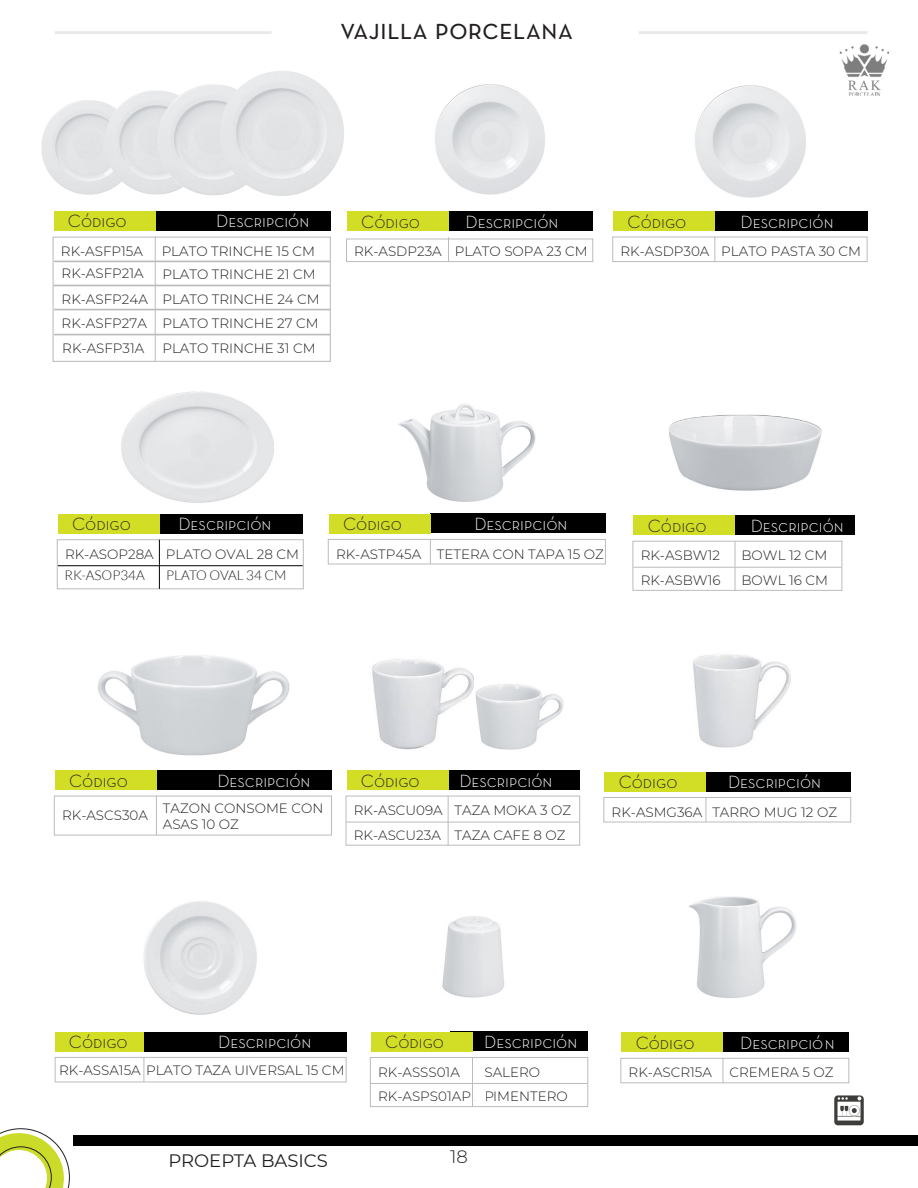
<style>
.page{position:relative;width:918px;height:1188px;background:#fff}
.page>*{position:absolute;margin:0;border:0;box-sizing:border-box;transform-origin:0 0}
.Vasos_y_Copas{font:30px "Neutra Text Book SC";color:#231f20}
.t1{font:18px "Neutra Text Light SC";color:#fff}
.t2{font:18px "Neutra Text Light SC";color:#231f20}
.t3{font:18px "Montserrat";color:#231f20}
.t4{font:300 18px "Montserrat";color:#231f20}
.t5{font:300 13.5px/24.6px "Montserrat";color:#231f20}
.t6{font:300 13.5px "Lato";color:#231f20}
</style>
<div class="page">
<div style="left:74px;top:1135px;width:844px;height:11px;background:#000001"></div>
<svg style="left:0;top:1128px;width:70px;height:60px"></svg>
<svg style="left:834px;top:1095px;width:30px;height:30px"></svg>
<img style="left:475px;top:684px;width:89px;height:66px">
<img style="left:695px;top:85px;width:111px;height:112px">
<img style="left:398px;top:403px;width:138px;height:99px">
<img style="left:98px;top:655px;width:192px;height:101px">
<img style="left:435px;top:84px;width:110px;height:111px">
<img style="left:121px;top:391px;width:153px;height:112px">
<img style="left:669px;top:414px;width:153px;height:77px">
<img style="left:372px;top:659px;width:102px;height:91px">
<div style="left:155px;top:211px;width:175px;height:20px;background:#000001"></div>
<div style="left:54px;top:211px;width:101px;height:20px;background:#d2dd25"></div>
<div style="left:53px;top:237px;width:278px;height:125px;border:1px solid #babcbc"></div>
<hr style="left:54px;top:334px;width:276px;height:1px;background:#babcbc">
<hr style="left:58px;top:565px;width:245px;height:1px;background:#000001">
<hr style="left:54px;top:309px;width:276px;height:1px;background:#babcbc">
<hr style="left:54px;top:285px;width:276px;height:1px;background:#babcbc">
<hr style="left:54px;top:261px;width:276px;height:1px;background:#babcbc">
<hr style="left:155px;top:237px;width:1px;height:124px;background:#babcbc">
<div style="left:448px;top:212px;width:145px;height:19px;background:#000001"></div>
<div style="left:347px;top:212px;width:101px;height:19px;background:#d2dd25"></div>
<div style="left:346px;top:239px;width:247px;height:23px;border:1px solid #babcbc"></div>
<svg style="left:448px;top:237px;width:1px;height:25px"></svg>
<div style="left:159px;top:514px;width:144px;height:20px;background:#000001"></div>
<div style="left:58px;top:514px;width:101px;height:20px;background:#d2dd25"></div>
<div style="left:57px;top:539px;width:247px;height:50px;border:1px solid #babcbc"></div>
<svg style="left:159px;top:540px;width:1px;height:49px"></svg>
<div style="left:715px;top:211px;width:152px;height:20px;background:#000001"></div>
<div style="left:614px;top:211px;width:101px;height:20px;background:#d2dd25"></div>
<div style="left:613px;top:237px;width:254px;height:25px;border:1px solid #babcbc"></div>
<svg style="left:715px;top:237px;width:1px;height:25px"></svg>
<hr style="left:633px;top:567px;width:209px;height:1px;background:#babcbc">
<div style="left:735px;top:516px;width:120px;height:19px;background:#000001"></div>
<div style="left:634px;top:516px;width:101px;height:19px;background:#d2dd25"></div>
<div style="left:633px;top:541px;width:209px;height:50px;border:1px solid #babcbc"></div>
<svg style="left:735px;top:541px;width:1px;height:49px"></svg>
<div style="left:430px;top:514px;width:175px;height:19px;background:#000001"></div>
<div style="left:329px;top:514px;width:101px;height:19px;background:#d2dd25"></div>
<div style="left:328px;top:539px;width:278px;height:25px;border:1px solid #babcbc"></div>
<svg style="left:430px;top:539px;width:1px;height:25px"></svg>
<hr style="left:346px;top:822px;width:233px;height:1px;background:#babcbc">
<div style="left:432px;top:770px;width:148px;height:20px;background:#000001"></div>
<div style="left:347px;top:770px;width:101px;height:20px;background:#d2dd25"></div>
<div style="left:346px;top:796px;width:234px;height:50px;border:1px solid #babcbc"></div>
<svg style="left:448px;top:796px;width:1px;height:49px"></svg>
<div style="left:156px;top:770px;width:175px;height:20px;background:#000001"></div>
<div style="left:55px;top:770px;width:101px;height:20px;background:#d2dd25"></div>
<div style="left:54px;top:796px;width:278px;height:39px;border:1px solid #babcbc"></div>
<hr style="left:156px;top:796px;width:1px;height:39px;background:#babcbc">
<img style="left:40px;top:100px;width:97px;height:96px;border-radius:48px">
<img style="left:105px;top:90px;width:53px;height:105px">
<img style="left:158px;top:84px;width:110px;height:112px">
<img style="left:219px;top:71px;width:125px;height:125px;border-radius:62px">
<img style="left:693px;top:654px;width:98px;height:94px">
<img style="left:143px;top:901px;width:114px;height:114px">
<img style="left:442px;top:916px;width:63px;height:82px">
<img style="left:689px;top:896px;width:108px;height:102px">
<hr style="left:371px;top:1083px;width:216px;height:1px;background:#babcbc">
<div style="left:450px;top:1032px;width:138px;height:19px;background:#000001"></div>
<div style="left:371px;top:1032px;width:101px;height:19px;background:#d2dd25"></div>
<div style="left:370px;top:1057px;width:218px;height:50px;border:1px solid #babcbc"></div>
<svg style="left:472px;top:1057px;width:1px;height:50px"></svg>
<div style="left:695px;top:772px;width:156px;height:19px;background:#000001"></div>
<div style="left:605px;top:772px;width:101px;height:19px;background:#d2dd25"></div>
<div style="left:604px;top:797px;width:247px;height:25px;border:1px solid #babcbc"></div>
<svg style="left:706px;top:797px;width:1px;height:25px"></svg>
<svg style="left:144px;top:1059px;width:1px;height:21px"></svg>
<div style="left:705px;top:1033px;width:144px;height:19px;background:#000001"></div>
<div style="left:622px;top:1033px;width:101px;height:19px;background:#d2dd25"></div>
<div style="left:55px;top:1032px;width:101px;height:19px;background:#d2dd25"></div>
<div style="left:621px;top:1058px;width:228px;height:25px;border:1px solid #babcbc"></div>
<svg style="left:723px;top:1058px;width:1px;height:25px"></svg>
<div style="left:144px;top:1032px;width:202px;height:19px;background:#000001"></div>
<div style="left:55px;top:1057px;width:291px;height:25px;border:1px solid #babcbc"></div>
<hr style="left:55px;top:31px;width:217px;height:3px;background:#231f20">
<hr style="left:639px;top:31px;width:228px;height:3px;background:#231f20">
<img style="left:839px;top:44px;width:50px;height:52px">
<p class="Vasos_y_Copas" style="left:340px;top:11px;width:234px">vajilla porcelana</p>
<h2 class="t2" style="left:68px;top:210px;width:60px">Código</h2>
<h2 class="t1" style="left:216px;top:210px;width:94px">Descripción</h2>
<p class="t5" style="left:61px;top:239px;width:84px;line-height:22.5px">RK-ASFP15A<br>RK-ASFP21A</p>
<p class="t5" style="left:62px;top:287px;width:88px;line-height:24.2px">RK-ASFP24A<br>RK-ASFP27A</p>
<p class="t5" style="left:162px;top:238px;width:155px">PLATO TRINCHE 15 CM</p>
<p class="t5" style="left:162px;top:260px;width:159px;line-height:25.7px">PLATO TRINCHE 21 CM<br>PLATO TRINCHE 24 CM</p>
<p class="t5" style="left:162px;top:311px;width:158px">PLATO TRINCHE 27 CM</p>
<p class="t5" style="left:62px;top:336px;width:84px">RK-ASFP31A</p>
<p class="t5" style="left:162px;top:336px;width:155px">PLATO TRINCHE 31 CM</p>
<h2 class="t2" style="left:361px;top:211px;width:60px">Código</h2>
<h2 class="t1" style="left:466px;top:211px;width:94px">Descripción</h2>
<p class="t5" style="left:354px;top:239px;width:235px">RK-ASDP23A PLATO SOPA 23 CM</p>
<h2 class="t2" style="left:628px;top:211px;width:60px">Código</h2>
<h2 class="t1" style="left:741px;top:211px;width:94px">Descripción</h2>
<p class="t5" style="left:621px;top:239px;width:242px">RK-ASDP30A PLATO PASTA 30 CM</p>
<h2 class="t2" style="left:72px;top:513px;width:60px">Código</h2>
<h2 class="t1" style="left:178px;top:513px;width:94px">Descripción</h2>
<p class="t5" style="left:65px;top:541px;width:235px">RK-ASOP28A PLATO OVAL 28 CM</p>
<p class="t6" style="left:65px;top:568px;width:82px">RK-ASOP34A</p>
<p class="t6" style="left:166px;top:568px;width:122px">PLATO OVAL 34 CM</p>
<h2 class="t2" style="left:343px;top:513px;width:60px">Código</h2>
<h2 class="t1" style="left:474px;top:513px;width:94px">Descripción</h2>
<p class="t5" style="left:336px;top:541px;width:269px">RK-ASTP45A TETERA CON TAPA 15 OZ</p>
<h2 class="t2" style="left:648px;top:515px;width:60px">Código</h2>
<h2 class="t1" style="left:751px;top:515px;width:94px">Descripción</h2>
<p class="t5" style="left:641px;top:543px;width:81px">RK-ASBW12</p>
<p class="t5" style="left:741px;top:543px;width:88px">BOWL 12 CM</p>
<p class="t5" style="left:641px;top:567px;width:81px">RK-ASBW16</p>
<p class="t5" style="left:741px;top:567px;width:88px">BOWL 16 CM</p>
<h2 class="t2" style="left:69px;top:770px;width:60px">Código</h2>
<h2 class="t1" style="left:217px;top:770px;width:94px">Descripción</h2>
<p class="t5" style="left:62px;top:802px;width:87px">RK-ASCS30A</p>
<p class="t5" style="left:163px;top:800px;width:162px;line-height:16.2px">TAZON CONSOME CON<br>ASAS 10 OZ</p>
<h2 class="t2" style="left:361px;top:770px;width:60px">Código</h2>
<h2 class="t1" style="left:459px;top:770px;width:94px">Descripción</h2>
<p class="t5" style="left:354px;top:798px;width:219px">RK-ASCU09A TAZA MOKA 3 OZ<br>RK-ASCU23A TAZA CAFE 8 OZ</p>
<h2 class="t2" style="left:619px;top:771px;width:60px">Código</h2>
<h2 class="t1" style="left:728px;top:771px;width:94px">Descripción</h2>
<p class="t5" style="left:612px;top:799px;width:227px">RK-ASMG36A TARRO MUG 12 OZ</p>
<h2 class="t2" style="left:69px;top:1031px;width:60px">Código</h2>
<h2 class="t2" style="left:636px;top:1032px;width:60px">Código</h2>
<h2 class="t1" style="left:740px;top:1032px;width:96px">Descripción</h2>
<p class="t5" style="left:629px;top:1060px;width:85px">RK-ASCR15A</p>
<p class="t5" style="left:729px;top:1060px;width:106px">CREMERA 5 OZ</p>
<h2 class="t1" style="left:218px;top:1031px;width:94px">Descripción</h2>
<h2 class="t2" style="left:385px;top:1031px;width:60px">Código</h2>
<h2 class="t1" style="left:484px;top:1031px;width:94px">Descripción</h2>
<p class="t5" style="left:378px;top:1059px;width:83px">RK-ASSS01A</p>
<p class="t5" style="left:59px;top:1058px;width:287px">RK-ASSA15A PLATO TAZA UIVERSAL 15 CM</p>
<p class="t5" style="left:378px;top:1059px;width:191px;text-indent:106px">SALERO<br>RK-ASPS01AP APIMENTERO</p>
<h2 class="t3" style="left:168px;top:1148px;width:161px">PROEPTA BASICS</h2>
<h2 class="t4" style="left:450px;top:1145px;width:19px">18</h2>
</div>
